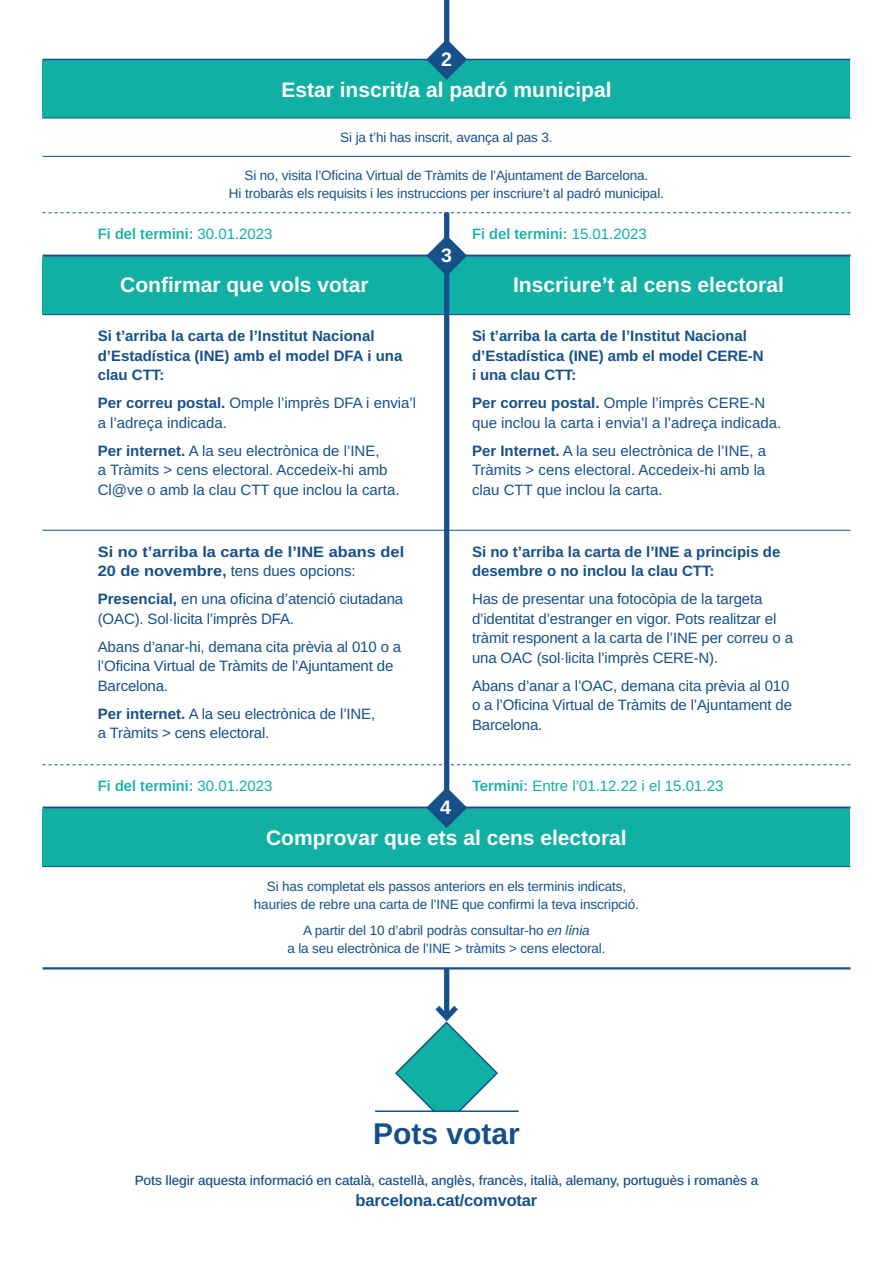
<style>
.page{position:relative;width:893px;height:1263px;background:#fff}
.page>*{position:absolute;margin:0;border:0;box-sizing:border-box;transform-origin:0 0}
.t1{font:700 30px "Arimo";color:#15508b}
.t2{font:700 21px "Arimo";color:#fff}
.t3{font:700 19.5px "Arimo";color:#fff}
.t4{font:700 16.5px "Arimo";letter-spacing:-.01em;color:#15508b}
.t5{font:15px/19.5px "Arimo";letter-spacing:-.01em;color:#15508b}
.t6{font:700 15px/19.5px "Arimo";color:#15508b}
.t7{font:600 15px "Arimo";color:#11b0a5}
.t8{font:700 15px/19.5px "Arimo";color:#15508b;scale:1.09 1}
.t9{font:15px "Arimo";color:#11b0a5}
.t10{font:13.5px/18px "Arimo";letter-spacing:-.01em;color:#15508b;text-align:center}
.t11{font:500 13.5px "Arimo";letter-spacing:-.01em;color:#15508b}
.s1{font-weight:400}
.s2{font-weight:700}
.s3{font-weight:600}
.s4{font-style:italic}
</style>
<div class="page">
<div style="left:43px;top:809px;width:807px;height:57px;background:#11b0a5"></div>
<hr style="left:43px;top:806px;width:807px;height:3px;background:#15508b">
<hr style="left:43px;top:967px;width:807px;height:2px;background:#15508b">
<hr style="left:43px;top:866px;width:807px;height:1px;background:#15508b">
<svg style="left:43px;top:764px;width:807px;height:1px"></svg>
<div style="left:444px;top:968px;width:5px;height:49px;background:#15508b"></div>
<svg style="left:425px;top:786px;width:44px;height:42px"></svg>
<svg style="left:395px;top:1000px;width:103px;height:110px"></svg>
<hr style="left:375px;top:1110px;width:144px;height:2px;background:#15508b">
<div style="left:444px;top:212px;width:5px;height:62px;background:#15508b"></div>
<div style="left:444px;top:0;width:5px;height:50px;background:#15508b"></div>
<div style="left:43px;top:60px;width:807px;height:58px;background:#11b0a5"></div>
<hr style="left:43px;top:59px;width:807px;height:1px;background:#15508b">
<div style="left:43px;top:257px;width:807px;height:57px;background:#11b0a5"></div>
<hr style="left:43px;top:255px;width:807px;height:2px;background:#15508b">
<hr style="left:43px;top:314px;width:807px;height:1px;background:#15508b">
<hr style="left:43px;top:118px;width:807px;height:1px;background:#15508b">
<hr style="left:43px;top:530px;width:807px;height:1px;background:#15508b">
<hr style="left:43px;top:156px;width:807px;height:1px;background:#15508b">
<svg style="left:43px;top:212px;width:807px;height:1px"></svg>
<div style="left:444px;top:266px;width:5px;height:533px;background:#15508b"></div>
<svg style="left:425px;top:234px;width:44px;height:44px"></svg>
<svg style="left:425px;top:37px;width:44px;height:43px"></svg>
<h3 class="t3" style="left:441px;top:45px;width:12px">2</h3>
<h2 class="t2" style="left:281px;top:75px;width:332px">Estar inscrit/a al padró municipal</h2>
<p class="t10" style="left:340px;top:129px;width:214px">Si ja t’hi has inscrit, avança al pas 3.</p>
<p class="t10" style="left:229px;top:167px;width:436px">Si no, visita l’Oficina Virtual de Tràmits de l’Ajuntament de Barcelona.<br>Hi trobaràs els requisits i les instruccions per inscriure’t al padró municipal.</p>
<p class="t7" style="left:98px;top:224px;width:176px">Fi del termini: <span class="s1">30.01.2023</span></p>
<p class="t7" style="left:472px;top:224px;width:176px">Fi del termini: <span class="s1">15.01.2023</span></p>
<h2 class="t2" style="left:120px;top:270px;width:250px">Confirmar que vols votar</h2>
<p class="t6" style="left:98px;top:327px;width:306px">Si t’arriba la carta de l’Institut Nacional d’Estadística (INE) amb el model DFA i una clau CTT:</p>
<p class="t5" style="left:98px;top:394px;width:320px"><span class="s2">Per correu postal.</span> Omple l’imprès DFA i envia’l a l’adreça indicada.</p>
<p class="t5" style="left:98px;top:441px;width:303px"><span class="s2">Per internet.</span> A la seu electrònica de l’INE,<br>a Tràmits &gt; cens electoral. Accedeix-hi amb<br>Cl@ve o amb la clau CTT que inclou la carta.</p>
<h3 class="t3" style="left:441px;top:241px;width:12px">3</h3>
<h2 class="t2" style="left:513px;top:270px;width:272px">Inscriure’t al cens electoral</h2>
<p class="t6" style="left:472px;top:327px;width:293px">Si t’arriba la carta de l’Institut Nacional d’Estadística (INE) amb el model CERE-N i una clau CTT:</p>
<p class="t5" style="left:472px;top:394px;width:311px"><span class="s2">Per correu postal.</span> Omple l’imprès CERE-N que inclou la carta i envia’l a l’adreça indicada.</p>
<p class="t5" style="left:472px;top:441px;width:296px;text-align:justify"><span class="s2">Per Internet.</span> A la seu electrònica de l’INE, a Tràmits &gt; cens electoral. Accedeix-hi amb la clau CTT que inclou la carta.</p>
<p class="t8" style="left:98px;top:542px;width:283px">Si no t’arriba la carta de l’INE abans del<br>20 de novembre, <span class="s1">tens dues opcions:</span></p>
<p class="t5" style="left:98px;top:589px;width:307px"><span class="s2">Presencial,</span> en una oficina d’atenció ciutadana (OAC). Sol·licita l’imprès DFA.</p>
<p class="t5" style="left:98px;top:637px;width:305px">Abans d’anar-hi, demana cita prèvia al 010 o a l’Oficina Virtual de Tràmits de l’Ajuntament de<br>Barcelona.</p>
<p class="t5" style="left:98px;top:704px;width:279px"><span class="s2">Per internet.</span> A la seu electrònica de l’INE, a Tràmits &gt; cens electoral.</p>
<p class="t6" style="left:472px;top:542px;width:310px">Si no t’arriba la carta de l’INE a principis de desembre o no inclou la clau CTT:</p>
<p class="t5" style="left:472px;top:589px;width:322px">Has de presentar una fotocòpia de la targeta d’identitat d’estranger en vigor. Pots realitzar el tràmit responent a la carta de l’INE per correu o a una OAC (sol·licita l’imprès CERE-N).</p>
<p class="t5" style="left:472px;top:676px;width:322px">Abans d’anar a l’OAC, demana cita prèvia al 010 o a l’Oficina Virtual de Tràmits de l’Ajuntament de<br>Barcelona.</p>
<p class="t7" style="left:98px;top:775px;width:176px">Fi del termini: <span class="s1">30.01.2023</span></p>
<p class="t9" style="left:472px;top:775px;width:253px"><span class="s3">Termini:</span> Entre l’01.12.22 i el 15.01.23</p>
<h3 class="t3" style="left:440px;top:793px;width:12px">4</h3>
<h2 class="t2" style="left:266px;top:823px;width:362px">Comprovar que ets al cens electoral</h2>
<p class="t10" style="left:254px;top:877px;width:386px">Si has completat els passos anteriors en els terminis indicats, hauries de rebre una carta de l’INE que confirmi la teva inscripció.</p>
<p class="t10" style="left:287px;top:922px;width:320px">A partir del 10 d’abril podràs consultar-ho <span class="s4">en línia<br></span>a la seu electrònica de l’INE &gt; tràmits &gt; cens electoral.</p>
<h1 class="t1" style="left:373px;top:1112px;width:148px">Pots votar</h1>
<p class="t11" style="left:135px;top:1171px;width:625px">Pots llegir aquesta informació en català, castellà, anglès, francès, italià, alemany, portuguès i romanès a</p>
<p class="t4" style="left:356px;top:1189px;width:183px">barcelona.cat/comvotar</p>
</div>
